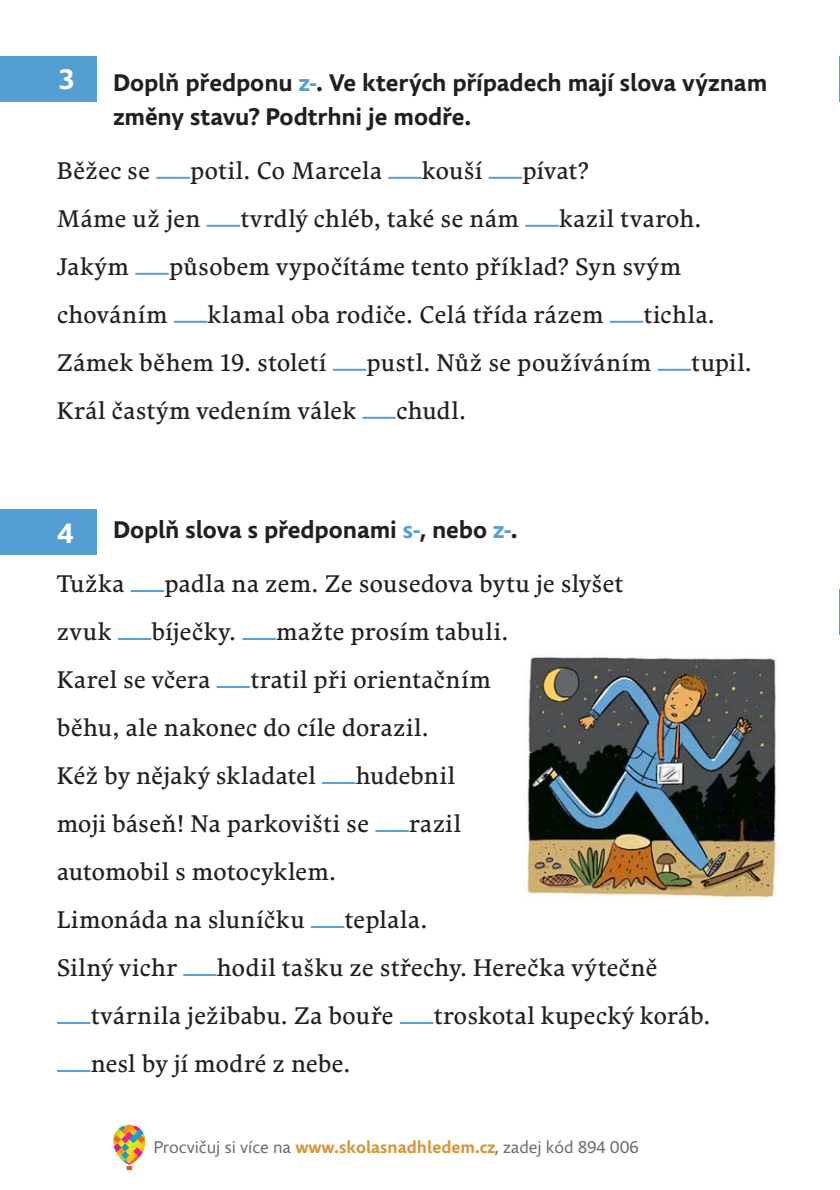
<style>
.page{position:relative;width:840px;height:1190px;background:#fff}
.page>*{position:absolute;margin:0;border:0;box-sizing:border-box;transform-origin:0 0}
.t1{font:700 28px "Comenia Sans";color:#fff}
.t2{font:24px/48px "Comenia Serif";letter-spacing:.005em;color:#231f20}
.t3{font:700 24px/34px "Comenia Sans";letter-spacing:-.005em;color:#231f20}
.t4{font:17px "Comenia Sans";color:#6d6e70}
.s1{color:#559ed3}
.s2{font-weight:700;color:#d7953b}
</style>
<div class="page">
<svg style="left:113px;top:1125px;width:32px;height:45px"></svg>
<hr style="left:839px;top:589px;width:1px;height:45px;background:#559ed3">
<hr style="left:839px;top:56px;width:1px;height:46px;background:#559ed3">
<div style="left:0;top:56px;width:96px;height:46px;background:#559ed3"></div>
<div style="left:0;top:510px;width:96px;height:45px;background:#559ed3"></div>
<hr style="left:157px;top:177px;width:32px;height:2px;background:#559ed3">
<hr style="left:389px;top:177px;width:32px;height:2px;background:#559ed3">
<hr style="left:489px;top:177px;width:32px;height:2px;background:#559ed3">
<hr style="left:207px;top:225px;width:32px;height:2px;background:#559ed3">
<hr style="left:526px;top:225px;width:32px;height:2px;background:#559ed3">
<hr style="left:136px;top:273px;width:32px;height:2px;background:#559ed3">
<hr style="left:175px;top:321px;width:32px;height:2px;background:#559ed3">
<hr style="left:611px;top:321px;width:32px;height:2px;background:#559ed3">
<hr style="left:334px;top:369px;width:32px;height:2px;background:#559ed3">
<hr style="left:658px;top:369px;width:32px;height:2px;background:#559ed3">
<hr style="left:363px;top:417px;width:32px;height:2px;background:#559ed3">
<hr style="left:131px;top:590px;width:32px;height:2px;background:#559ed3">
<hr style="left:119px;top:638px;width:32px;height:2px;background:#559ed3">
<hr style="left:243px;top:638px;width:32px;height:2px;background:#559ed3">
<hr style="left:217px;top:686px;width:32px;height:2px;background:#559ed3">
<hr style="left:323px;top:782px;width:32px;height:2px;background:#559ed3">
<hr style="left:376px;top:830px;width:32px;height:2px;background:#559ed3">
<hr style="left:312px;top:926px;width:32px;height:2px;background:#559ed3">
<hr style="left:184px;top:974px;width:32px;height:2px;background:#559ed3">
<hr style="left:58px;top:1022px;width:32px;height:2px;background:#559ed3">
<hr style="left:401px;top:1022px;width:32px;height:2px;background:#559ed3">
<hr style="left:58px;top:1070px;width:32px;height:2px;background:#559ed3">
<img style="left:525px;top:654px;width:254px;height:246px">
<p class="t1" style="left:59px;top:63px;width:16px">3</p>
<p class="t3" style="left:113px;top:66px;width:655px">Doplň předponu <span class="s1">z-</span>. Ve kterých případech mají slova význam změny stavu? Podtrhni je modře.</p>
<p class="t2" style="left:57px;top:147px;width:95px">Běžec se</p>
<p class="t2" style="left:190px;top:147px;width:193px">potil. Co Marcela</p>
<p class="t2" style="left:422px;top:147px;width:62px">kouší</p>
<p class="t2" style="left:522px;top:147px;width:68px">pívat?</p>
<p class="t2" style="left:57px;top:195px;width:145px">Máme už jen</p>
<p class="t2" style="left:240px;top:195px;width:280px">tvrdlý chléb, také se nám</p>
<p class="t2" style="left:559px;top:195px;width:144px">kazil tvaroh.</p>
<p class="t2" style="left:57px;top:243px;width:74px">Jakým</p>
<p class="t2" style="left:169px;top:243px;width:514px">působem vypočítáme tento příklad? Syn svým</p>
<p class="t2" style="left:57px;top:291px;width:112px">chováním</p>
<p class="t2" style="left:208px;top:291px;width:398px">klamal oba rodiče. Celá třída rázem</p>
<p class="t2" style="left:644px;top:291px;width:73px">tichla.</p>
<p class="t2" style="left:57px;top:339px;width:271px">Zámek během 19. století</p>
<p class="t2" style="left:367px;top:339px;width:286px">pustl. Nůž se používáním</p>
<p class="t2" style="left:691px;top:339px;width:62px">tupil.</p>
<p class="t2" style="left:57px;top:387px;width:301px">Král častým vedením válek</p>
<p class="t2" style="left:396px;top:387px;width:71px">chudl.</p>
<p class="t3" style="left:113px;top:513px;width:406px">Doplň slova s předponami <span class="s1">s-</span>, nebo <span class="s1">z-</span>.</p>
<p class="t2" style="left:57px;top:560px;width:69px">Tužka</p>
<p class="t2" style="left:164px;top:560px;width:460px">padla na zem. Ze sousedova bytu je slyšet</p>
<p class="t2" style="left:57px;top:608px;width:56px">zvuk</p>
<p class="t2" style="left:152px;top:608px;width:86px">bíječky.</p>
<p class="t2" style="left:276px;top:608px;width:234px">mažte prosím tabuli.</p>
<p class="t2" style="left:57px;top:656px;width:155px">Karel se včera</p>
<p class="t1" style="left:57px;top:517px;width:18px">4</p>
<p class="t2" style="left:57px;top:656px;width:436px;text-indent:194px">tratil při orientačním běhu, ale nakonec do cíle dorazil.<br>Kéž by nějaký skladatel</p>
<p class="t2" style="left:57px;top:752px;width:400px;text-indent:299px">hudebnil moji báseň! Na parkovišti se</p>
<p class="t2" style="left:409px;top:800px;width:53px">razil</p>
<p class="t2" style="left:57px;top:848px;width:281px">automobil s motocyklem.<br>Limonáda na sluníčku</p>
<p class="t2" style="left:345px;top:896px;width:84px">teplala.</p>
<p class="t2" style="left:57px;top:944px;width:122px">Silný vichr</p>
<p class="t2" style="left:91px;top:944px;width:568px;text-indent:126px">hodil tašku ze střechy. Herečka výtečně tvárnila ježibabu. Za bouře</p>
<p class="t2" style="left:434px;top:992px;width:278px">troskotal kupecký koráb.</p>
<p class="t2" style="left:91px;top:1040px;width:261px">nesl by jí modré z nebe.</p>
<p class="t4" style="left:154px;top:1137px;width:487px">Procvičuj si více na <span class="s2">www.skolasnadhledem.cz</span>, zadej kód 894 006</p>
</div>
